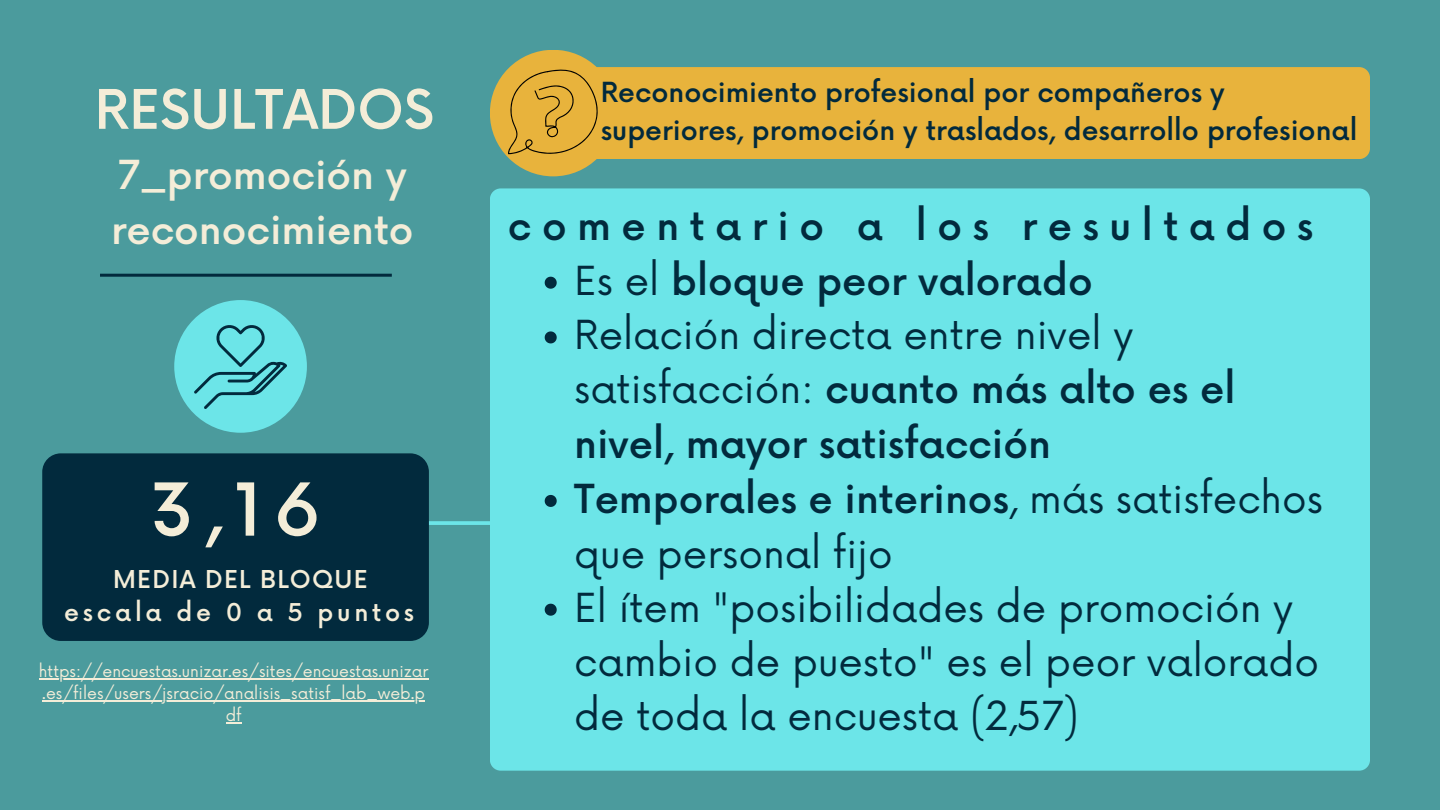
<style>
.page{position:relative;width:1440px;height:810px;background:#4b9b9d}
.page>*{position:absolute;margin:0;border:0;box-sizing:border-box;transform-origin:0 0}
.t1{font:500 71px "Now";color:#f4edd8}
.t2{font:500 53.1px "Now";color:#f4edd8}
.t3{font:39px/54.4px "Now";color:#022a3d}
.t4{font:500 39px/54.8px "Now";color:#f4edd8}
.t5{font:500 27px/38.2px "Now";color:#022a3d}
.t6{font:500 24px/33px "Now";letter-spacing:.105em;color:#f4edd8;text-align:center}
.t7{font:15.8px/22px "Now";color:#f4edd8;text-align:center}
.s1{font-weight:500}
</style>
<div class="page">
<div style="left:490px;top:188px;width:880px;height:583px;background:#6ce5e8;border-radius:11px"></div>
<svg style="left:545px;top:277px;width:12px;height:12px"></svg>
<svg style="left:545px;top:331px;width:12px;height:12px"></svg>
<svg style="left:545px;top:495px;width:12px;height:12px"></svg>
<svg style="left:545px;top:604px;width:12px;height:12px"></svg>
<div style="left:174px;top:300px;width:133px;height:133px;background:#6ce5e8;border-radius:50%"></div>
<hr style="left:100px;top:274px;width:292px;height:3px;background:#022a3d">
<svg style="left:429px;top:521px;width:61px;height:4px"></svg>
<div style="left:42px;top:453px;width:387px;height:188px;background:#022a3d;border-radius:19px"></div>
<div style="left:490px;top:50px;width:126px;height:126px;background:#e8b33c;border-radius:50%"></div>
<div style="left:576px;top:67px;width:794px;height:92px;background:#e8b33c;border-radius:11px"></div>
<svg style="left:508px;top:69px;width:90px;height:85px"></svg>
<hr style="left:39px;top:678px;width:389px;height:2px;background:#f4edd8">
<hr style="left:42px;top:701px;width:383px;height:1px;background:#f4edd8">
<svg style="left:226px;top:723px;width:16px;height:1px"></svg>
<svg style="left:194px;top:325px;width:93px;height:84px"></svg>
<h2 class="t2" style="left:95px;top:81px;width:341px">RESULTADOS</h2>
<p class="t4" style="left:111px;top:150px;width:304px">7_promoción y reconocimiento</p>
<h1 class="t1" style="left:150px;top:472px;width:172px">3,16</h1>
<p class="t6" style="left:64px;top:564px;width:351px">MEDIA DEL BLOQUE escala de 0 a 5 puntos</p>
<p class="t7" style="left:39px;top:661px;width:391px">https://encuestas.unizar.es/sites/encuestas.unizar .es/files/users/jsracio/analisis_satisf_lab_web.p df</p>
<p class="t5" style="left:601px;top:75px;width:758px">Reconocimiento profesional por compañeros y superiores, promoción y traslados, desarrollo profesional</p>
<p class="t3" style="left:574px;top:201px;width:750px;text-indent:-66px"><span class="s1">comentario a los resultados<br></span>Es el <span class="s1">bloque peor valorado<br></span>Relación directa entre nivel y satisfacción: <span class="s1">cuanto más alto es el nivel, mayor satisfacción<br>Temporales e interinos</span>, más satisfechos que personal fijo<br>El ítem "posibilidades de promoción y cambio de puesto" es el peor valorado de toda la encuesta (2,57)</p>
</div>
